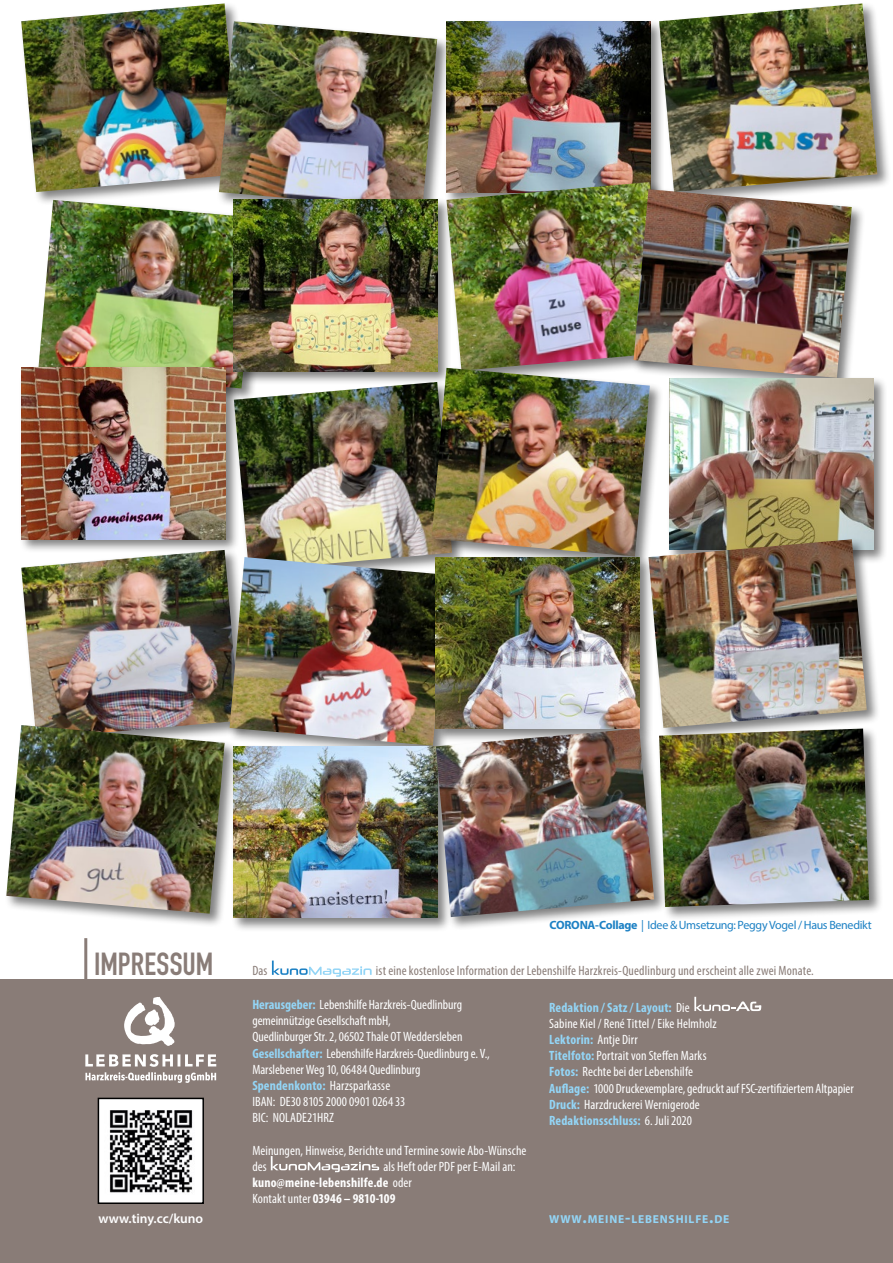
<style>
.page{position:relative;width:893px;height:1263px;background:#fff}
.page>*{position:absolute;margin:0;border:0;box-sizing:border-box;transform-origin:0 0}
.t1{font:700 31.5px "DIN Condensed";color:#897c77}
.t2{font:condensed 13.5px/16.2px "Myriad Pro";letter-spacing:.005em;color:#fff}
.t3{font:condensed 13.5px "Myriad Pro";letter-spacing:.01em;color:#897c77}
.t4{font:600 13.5px "Myriad Pro";color:#fff}
.t5{font:12px "Myriad Pro";letter-spacing:-.025em;color:#1d81c4}
.t6{font:700 11.55px "Myriad Pro";letter-spacing:.07em;color:#93d5f6}
.s1{font-weight:700}
.s2{font-weight:700;color:#93d5f6}
.s3{font-size:16.5px}
</style>
<div class="page">
<div style="left:0;top:979px;width:893px;height:284px;background:#897c77"></div>
<hr style="left:84px;top:938px;width:3px;height:57px;background:#897c77">
<svg style="left:124px;top:997px;width:51px;height:49px"></svg>
<svg style="left:85px;top:1054px;width:131px;height:29px"></svg>
<svg style="left:272px;top:960px;width:100px;height:17px"></svg>
<svg style="left:271px;top:1156px;width:108px;height:16px"></svg>
<img style="left:101px;top:1101px;width:100px;height:100px">
<div style="left:98px;top:1098px;width:106px;height:106px;border:2px solid #000"></div>
<svg style="left:694px;top:997px;width:67px;height:14px"></svg>
<div style="left:19px;top:2px;width:234px;height:204px;background:#000;opacity:.5"></div>
<img style="left:21px;top:3px;width:219px;height:189px">
<div style="left:217px;top:19px;width:234px;height:205px;background:#000;opacity:.5"></div>
<img style="left:219px;top:21px;width:218px;height:177px">
<img style="left:38px;top:200px;width:193px;height:165px">
<div style="left:19px;top:365px;width:221px;height:188px;background:#000;opacity:.5"></div>
<img style="left:21px;top:368px;width:204px;height:171px">
<img style="left:21px;top:550px;width:211px;height:173px">
<div style="left:4px;top:723px;width:234px;height:205px;background:#000;opacity:.5"></div>
<img style="left:6px;top:725px;width:219px;height:189px">
<div style="left:231px;top:197px;width:221px;height:188px;background:#000;opacity:.5"></div>
<img style="left:234px;top:200px;width:204px;height:171px">
<img style="left:234px;top:382px;width:196px;height:173px">
<img style="left:230px;top:557px;width:204px;height:189px">
<div style="left:231px;top:744px;width:221px;height:188px;background:#000;opacity:.5"></div>
<img style="left:234px;top:746px;width:200px;height:172px">
<div style="left:444px;top:19px;width:221px;height:188px;background:#000;opacity:.5"></div>
<img style="left:446px;top:21px;width:205px;height:159px">
<div style="left:657px;top:2px;width:234px;height:204px;background:#000;opacity:.5"></div>
<img style="left:659px;top:3px;width:218px;height:189px">
<img style="left:446px;top:182px;width:219px;height:184px">
<div style="left:430px;top:366px;width:234px;height:205px;background:#000;opacity:.5"></div>
<img style="left:432px;top:368px;width:218px;height:188px">
<div style="left:433px;top:554px;width:221px;height:189px;background:#000;opacity:.5"></div>
<img style="left:436px;top:557px;width:204px;height:169px">
<div style="left:434px;top:726px;width:234px;height:205px;background:#000;opacity:.5"></div>
<img style="left:436px;top:728px;width:218px;height:189px">
<div style="left:632px;top:187px;width:234px;height:205px;background:#000;opacity:.5"></div>
<img style="left:633px;top:189px;width:219px;height:189px">
<div style="left:667px;top:376px;width:221px;height:188px;background:#000;opacity:.5"></div>
<img style="left:670px;top:378px;width:204px;height:159px">
<div style="left:646px;top:537px;width:234px;height:205px;background:#000;opacity:.5"></div>
<img style="left:648px;top:539px;width:219px;height:189px">
<div style="left:657px;top:727px;width:227px;height:195px;background:#000;opacity:.5"></div>
<img style="left:659px;top:728px;width:210px;height:179px">
<h1 class="t1" style="left:94px;top:943px;width:121px">IMPRESSUM</h1>
<p class="t5" style="left:550px;top:918px;width:324px"><span class="s1">CORONA-Collage</span> | Idee &amp; Umsetzung: Peggy Vogel / Haus Benedikt</p>
<p class="t3" style="left:252px;top:962px;width:16px">Das</p>
<p class="t3" style="left:376px;top:962px;width:439px">ist eine kostenlose Information der Lebenshilfe Harzkreis-Quedlinburg und erscheint alle zwei Monate.</p>
<p class="t2" style="left:252px;top:996px;width:239px"><span class="s2">Herausgeber:</span> Lebenshilfe Harzkreis-Quedlinburg gemeinnützige Gesellschaft mbH,<br>Quedlinburger Str. 2, 06502 Thale OT Weddersleben <span class="s2">Gesellschafter:</span> Lebenshilfe Harzkreis-Quedlinburg e. V., Marslebener Weg 10, 06484 Quedlinburg <span class="s2">Spendenkonto:</span> Harzsparkasse<br>IBAN: DE30 8105 2000 0901 0264 33<br>BIC: NOLADE21HRZ</p>
<p class="t2" style="left:252px;top:1142px;width:276px">Meinungen, Hinweise, Berichte und Termine sowie Abo-Wünsche des</p>
<p class="t2" style="left:252px;top:1158px;width:264px;text-indent:131px">als Heft oder PDF per E-Mail an: <span class="s1">kuno@meine-lebenshilfe.de</span> oder<br>Kontakt unter <span class="s1">03946 – 9810-109</span></p>
<p class="t2" style="left:549px;top:999px;width:306px"><span class="s2">Redaktion / Satz / Layout:</span> Die<br>Sabine Kiel / René Tittel / Eike Helmholz<br><span class="s2">Lektorin:</span> Antje Dirr<br><span class="s2">Titelfoto:</span> Portrait von Steffen Marks<br><span class="s2">Fotos:</span> Rechte bei der Lebenshilfe<br><span class="s2">Auflage:</span> 1000 Druckexemplare, gedruckt auf FSC-zertifiziertem Altpapier <span class="s2">Druck:</span> Harzdruckerei Wernigerode<br><span class="s2">Redaktionsschluss:</span> 6. Juli 2020</p>
<p class="t4" style="left:98px;top:1209px;width:106px">www.tiny.cc/kuno</p>
<p class="t6" style="left:549px;top:1211px;width:12px">WWW</p>
<p class="t6" style="left:583px;top:1211px;width:148px"><span class="s3">.</span>MEINE<span class="s3">-</span>LEBENSHILFE<span class="s3">.</span>DE</p>
</div>
